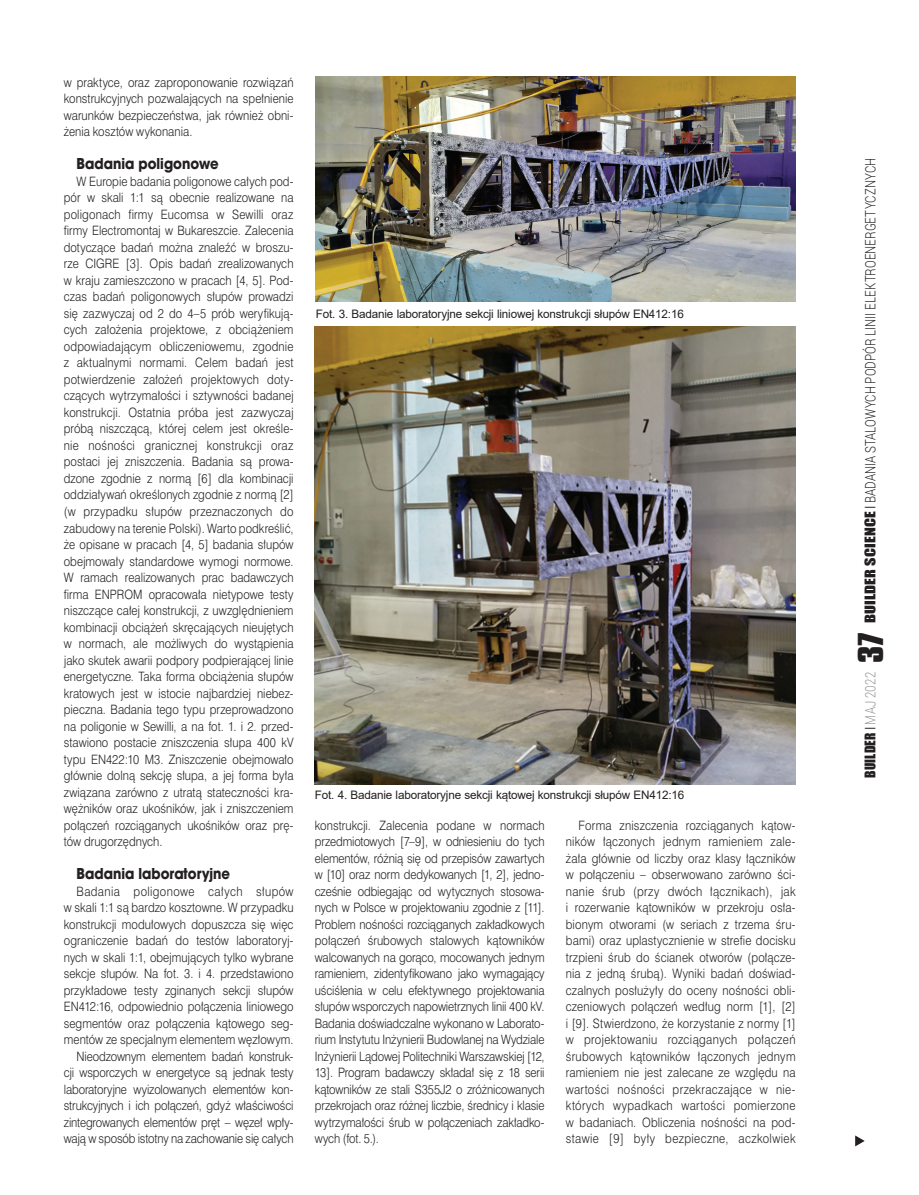
<style>
.page{position:relative;width:919px;height:1195px;background:#fff}
.page>*{position:absolute;margin:0;border:0;box-sizing:border-box;transform-origin:0 0}
.t1{font:700 16.5px "Avant Gar Got Itc TEE";color:#231f20;scale:.9 1}
.t2{font:300 14.25px "Roboto";letter-spacing:.005em;color:#231f20;scale:.8 1}
.t3{font:13.5px "Impact";letter-spacing:.01em;color:#231f20}
.t4{font:12px/16.5px "Swis 721 Lt PL";color:#231f20;text-align:justify;scale:.89 1}
.t5{font:11.7px "Arial";letter-spacing:-.015em;color:#231f20}
.s1{font-family:"Impact";font-weight:400;font-size:13.5px}
.s2{font-family:"Swis 721 Lt PL";font-weight:400;font-size:13.5px}
.s3{font-family:"Swis 721 Lt PL"}
.s4{font-family:"Roboto";font-weight:300;font-size:14.25px;color:#939598}
.s5{font-family:"Compacta PL";font-weight:700;font-size:30px}
</style>
<div class="page">
<svg style="left:855px;top:1135px;width:9px;height:11px"></svg>
<img style="left:316px;top:77px;width:479px;height:225px">
<img style="left:315px;top:327px;width:480px;height:458px">
<p class="t4" style="left:64px;top:74px;width:259px">w praktyce, oraz zaproponowanie rozwiązań konstrukcyjnych pozwalających na spełnienie warunków bezpieczeństwa, jak również obni&shy;żenia kosztów wykonania.</p>
<h1 class="t1" style="left:77px;top:154px;width:159px">Badania poligonowe</h1>
<p class="t4" style="left:64px;top:173px;width:260px;text-indent:13px">W Europie badania poligonowe całych pod&shy;pór w skali 1:1 są obecnie realizowane na poligonach firmy Eucomsa w Sewilli oraz firmy Electromontaj w Bukareszcie. Zalecenia dotyczące badań można znaleźć w broszu&shy;rze CIGRE [3]. Opis badań zrealizowanych w kraju zamieszczono w pracach [4, 5]. Pod&shy;czas badań poligonowych słupów prowadzi się zazwyczaj od 2 do 4–5 prób weryfikują&shy;cych założenia projektowe, z obciążeniem odpowiadającym obliczeniowemu, zgodnie z aktualnymi normami. Celem badań jest potwierdzenie założeń projektowych doty&shy;czących wytrzymałości i sztywności badanej konstrukcji. Ostatnia próba jest zazwyczaj próbą niszczącą, której celem jest określe&shy;nie nośności granicznej konstrukcji oraz postaci jej zniszczenia. Badania są prowa&shy;dzone zgodnie z normą [6] dla kombinacji oddziaływań określonych zgodnie z normą [2] (w przypadku słupów przeznaczonych do zabudowy na terenie Polski). Warto podkreślić, że opisane w pracach [4, 5] badania słupów obejmowały standardowe wymogi normowe.<br>W ramach realizowanych prac badawczych firma ENPROM opracowała nietypowe testy niszczące całej konstrukcji, z uwzględnieniem kombinacji obciążeń skręcających nieujętych w normach, ale możliwych do wystąpienia jako skutek awarii podpory podpierającej linie energetyczne. Taka forma obciążenia słupów kratowych jest w istocie najbardziej niebez&shy;pieczna. Badania tego typu przeprowadzono na poligonie w Sewilli, a na fot. 1. i 2. przed&shy;stawiono postacie zniszczenia słupa 400 kV typu EN422:10 M3. Zniszczenie obejmowało głównie dolną sekcję słupa, a jej forma była związana zarówno z utratą stateczności kra&shy;wężników oraz ukośników, jak i zniszczeniem połączeń rozciąganych ukośników oraz prę&shy;tów drugorzędnych.</p>
<h1 class="t1" style="left:77px;top:863px;width:172px">Badania laboratoryjne</h1>
<p class="t4" style="left:64px;top:882px;width:260px;text-align:right">Badania poligonowe całych słupów<br>w skali 1:1 są bardzo kosztowne. W przypadku konstrukcji modułowych dopuszcza się więc ograniczenie badań do testów laboratoryj&shy;nych w skali 1:1, obejmujących tylko wybrane sekcje słupów. Na fot. 3. i 4. przedstawiono przykładowe testy zginanych sekcji słupów EN412:16, odpowiednio połączenia liniowego segmentów oraz połączenia kątowego seg&shy;mentów ze specjalnym elementem węzłowym.<br>Nieodzownym elementem badań konstruk&shy;cji wsporczych w energetyce są jednak testy laboratoryjne wyizolowanych elementów kon&shy;strukcyjnych i ich połączeń, gdyż właściwości zintegrowanych elementów pręt – węzeł wpły&shy;wają w sposób istotny na zachowanie się całych</p>
<p class="t5" style="left:316px;top:306px;width:369px">Fot. 3. Badanie laboratoryjne sekcji liniowej konstrukcji słupów EN412:16</p>
<p class="t5" style="left:315px;top:786px;width:371px">Fot. 4. Badanie laboratoryjne sekcji kątowej konstrukcji słupów EN412:16</p>
<p class="t4" style="left:315px;top:816px;width:260px">konstrukcji. Zalecenia podane w normach przedmiotowych [7–9], w odniesieniu do tych elementów, różnią się od przepisów zawartych w [10] oraz norm dedykowanych [1, 2], jedno&shy;cześnie odbiegając od wytycznych stosowa&shy;nych w Polsce w projektowaniu zgodnie z [11].<br>Problem nośności rozciąganych zakładkowych połączeń śrubowych stalowych kątowników walcowanych na gorąco, mocowanych jednym ramieniem, zidentyfikowano jako wymagający uściślenia w celu efektywnego projektowania słupów wsporczych napowietrznych linii 400 kV.<br>Badania doświadczalne wykonano w Laborato&shy;rium Instytutu Inżynierii Budowlanej na Wydziale Inżynierii Lądowej Politechniki Warszawskiej [12, 13]. Program badawczy składał się z 18 serii kątowników ze stali S355J2 o zróżnicowanych przekrojach oraz różnej liczbie, średnicy i klasie wytrzymałości śrub w połączeniach zakładko&shy;wych (fot. 5.).</p>
<p class="t4" style="left:566px;top:816px;width:260px;text-indent:13px">Forma zniszczenia rozciąganych kątow&shy;ników łączonych jednym ramieniem zale&shy;żała głównie od liczby oraz klasy łączników w połączeniu – obserwowano zarówno ści&shy;nanie śrub (przy dwóch łącznikach), jak i rozerwanie kątowników w przekroju osła&shy;bionym otworami (w seriach z trzema śru&shy;bami) oraz uplastycznienie w strefie docisku trzpieni śrub do ścianek otworów (połącze&shy;nia z jedną śrubą). Wyniki badań doświad&shy;czalnych posłużyły do oceny nośności obli&shy;czeniowych połączeń według norm [1], [2] i [9]. Stwierdzono, że korzystanie z normy [1] w projektowaniu rozciąganych połączeń śrubowych kątowników łączonych jednym ramieniem nie jest zalecane ze względu na wartości nośności przekraczające w nie&shy;których wypadkach wartości pomierzone w badaniach. Obliczenia nośności na pod&shy;stawie [9] były bezpieczne, aczkolwiek</p>
<p class="t2" style="left:860px;top:623px;width:583px;rotate:-90deg"><span class="s1">BUILDER SCIENCE</span> <span class="s2">I</span> BADANIA STALOWYCH PODPÓR LINII ELEKTROENERGETYCZNYCH</p>
<p class="t3" style="left:859px;top:778px;width:147px;rotate:-90deg">BUILDER <span class="s3">I</span> <span class="s4">MAJ 2022</span> <span class="s5">37</span></p>
</div>
